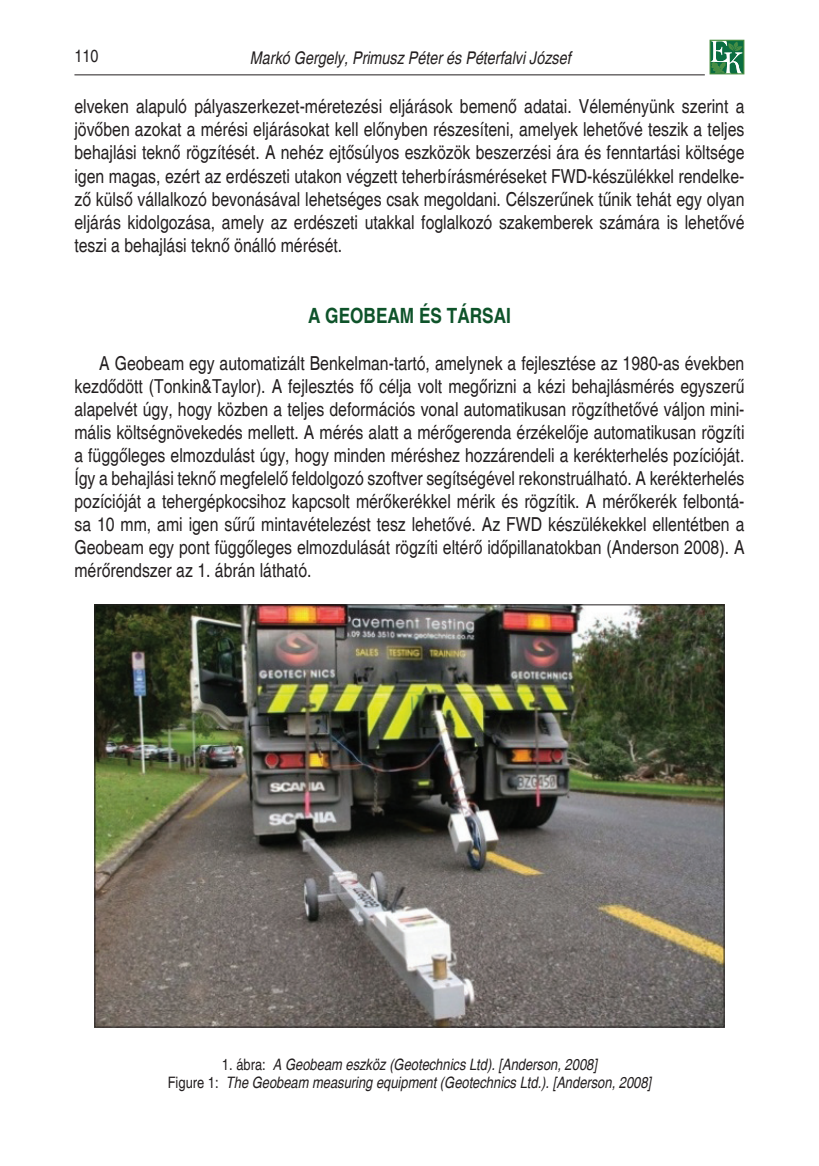
<style>
.page{position:relative;width:819px;height:1166px;background:#fff}
.page>*{position:absolute;margin:0;border:0;box-sizing:border-box;transform-origin:0 0}
.t1{font:700 condensed 21px "Helvetica";color:#0e532a}
.t2{font:condensed 19.25px/23.1px "Helvetica";color:#231f20;text-align:justify}
.t3{font:italic condensed 17.5px "Helvetica";color:#231f20}
.t4{font:condensed 17.5px "Helvetica";color:#231f20}
.t5{font:italic condensed 15.75px/18.9px "Helvetica";color:#231f20;text-align:center}
.s1{font-style:normal}
</style>
<div class="page">
<hr style="left:74px;top:74px;width:630px;height:1px;background:#231f20">
<div style="left:709px;top:40px;width:35px;height:34px;border:2px solid #4a8e40"></div>
<svg style="left:710px;top:41px;width:33px;height:32px"></svg>
<img style="left:96px;top:606px;width:626px;height:419px">
<p class="t4" style="left:74px;top:46px;width:25px">110</p>
<p class="t3" style="left:250px;top:47px;width:322px">Markó Gergely, Primusz Péter és Péterfalvi József</p>
<p class="t2" style="left:74px;top:95px;width:671px">elveken alapuló pályaszerkezet-méretezési eljárások bemenő adatai. Véleményünk szerint a jövőben azokat a mérési eljárásokat kell előnyben részesíteni, amelyek lehetővé teszik a teljes behajlási teknő rögzítését. A nehéz ejtősúlyos eszközök beszerzési ára és fenntartási költsége igen magas, ezért az erdészeti utakon végzett teherbírásméréseket FWD-készülékkel rendelke&shy;ző külső vállalkozó bevonásával lehetséges csak megoldani. Célszerűnek tűnik tehát egy olyan eljárás kidolgozása, amely az erdészeti utakkal foglalkozó szakemberek számára is lehetővé teszi a behajlási teknő önálló mérését.</p>
<p class="t1" style="left:308px;top:303px;width:204px">A GEOBEAM ÉS TÁRSAI</p>
<p class="t2" style="left:74px;top:351px;width:671px;text-indent:25px">A Geobeam egy automatizált Benkelman-tartó, amelynek a fejlesztése az 1980-as években kezdődött (Tonkin&amp;Taylor). A fejlesztés fő célja volt megőrizni a kézi behajlásmérés egyszerű alapelvét úgy, hogy közben a teljes deformációs vonal automatikusan rögzíthetővé váljon mini&shy;mális költségnövekedés mellett. A mérés alatt a mérőgerenda érzékelője automatikusan rögzíti a függőleges elmozdulást úgy, hogy minden méréshez hozzárendeli a kerékterhelés pozícióját.<br>Így a behajlási teknő megfelelő feldolgozó szoftver segítségével rekonstruálható. A kerékterhelés pozícióját a tehergépkocsihoz kapcsolt mérőkerékkel mérik és rögzítik. A mérőkerék felbontá&shy;sa 10 mm, ami igen sűrű mintavételezést tesz lehetővé. Az FWD készülékekkel ellentétben a Geobeam egy pont függőleges elmozdulását rögzíti eltérő időpillanatokban (Anderson 2008). A mérőrendszer az 1. ábrán látható.</p>
<p class="t5" style="left:168px;top:1054px;width:485px"><span class="s1">1. ábra:</span> A Geobeam eszköz (Geotechnics Ltd). [Anderson, 2008]<br><span class="s1">Figure 1:</span> The Geobeam measuring equipment (Geotechnics Ltd.). [Anderson, 2008]</p>
</div>
